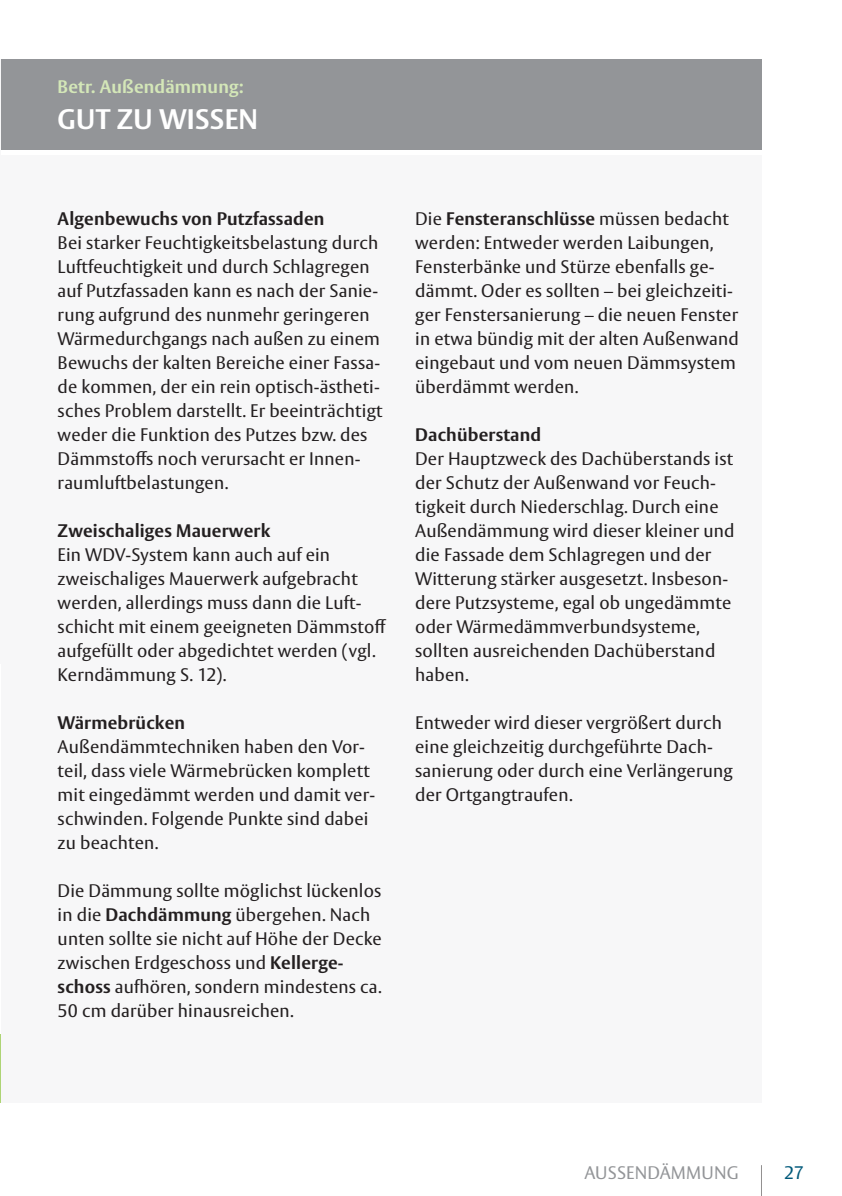
<style>
.page{position:relative;width:842px;height:1196px;background:#fff}
.page>*{position:absolute;margin:0;border:0;box-sizing:border-box;transform-origin:0 0}
.t1{font:700 28px "Vesta Pro";letter-spacing:.01em;color:#fff}
.t2{font:18px/24px "Vesta Pro";letter-spacing:.01em;color:#231f20}
.t3{font:700 18px "Vesta Pro";letter-spacing:.01em;color:#231f20}
.t4{font:700 18px "Vesta Pro";letter-spacing:.01em;color:#d4e7b8}
.t5{font:18px "Vesta Pro";letter-spacing:.01em;color:#939598}
.t6{font:18px "Vesta Pro";color:#00597a}
.s1{font-weight:700}
</style>
<div class="page">
<hr style="left:0;top:59px;width:1px;height:604px;background:#f7f7f8">
<div style="left:1px;top:156px;width:760px;height:946px;background:#f7f7f8"></div>
<hr style="left:0;top:1034px;width:1px;height:68px;background:#aed475">
<div style="left:1px;top:59px;width:760px;height:91px;background:#939598"></div>
<hr style="left:760px;top:1165px;width:1px;height:31px;background:#231f20">
<p class="t4" style="left:58px;top:75px;width:187px">Betr. Außendämmung:</p>
<h1 class="t1" style="left:58px;top:102px;width:202px">GUT ZU WISSEN</h1>
<p class="t3" style="left:58px;top:207px;width:268px">Algenbewuchs von Putzfassaden</p>
<p class="t2" style="left:58px;top:230px;width:326px">Bei starker Feuchtigkeitsbelastung durch Luftfeuchtigkeit und durch Schlagregen auf Putzfassaden kann es nach der Sanie&shy;rung aufgrund des nunmehr geringeren Wärmedurchgangs nach außen zu einem Bewuchs der kalten Bereiche einer Fassa&shy;de kommen, der ein rein optisch-ästheti&shy;sches Problem darstellt. Er beeinträchtigt weder die Funktion des Putzes bzw. des Dämmstoffs noch verursacht er Innen&shy;raumluftbelastungen.</p>
<p class="t3" style="left:58px;top:519px;width:214px">Zweischaliges Mauerwerk</p>
<p class="t2" style="left:58px;top:542px;width:330px">Ein WDV-System kann auch auf ein zweischaliges Mauerwerk aufgebracht werden, allerdings muss dann die Luft&shy;schicht mit einem geeigneten Dämmstoff aufgefüllt oder abgedichtet werden (vgl.<br>Kerndämmung S. 12).</p>
<p class="t3" style="left:58px;top:711px;width:129px">Wärmebrücken</p>
<p class="t2" style="left:58px;top:734px;width:319px">Außendämmtechniken haben den Vor&shy;teil, dass viele Wärmebrücken komplett mit eingedämmt werden und damit ver&shy;schwinden. Folgende Punkte sind dabei zu beachten.</p>
<p class="t2" style="left:58px;top:878px;width:325px">Die Dämmung sollte möglichst lückenlos in die <span class="s1">Dachdämmung</span> übergehen. Nach unten sollte sie nicht auf Höhe der Decke zwischen Erdgeschoss und <span class="s1">Kellerge&shy;schoss</span> aufhören, sondern mindestens ca.<br>50 cm darüber hinausreichen.</p>
<p class="t2" style="left:415px;top:206px;width:325px">Die <span class="s1">Fensteranschlüsse</span> müssen bedacht werden: Entweder werden Laibungen, Fensterbänke und Stürze ebenfalls ge&shy;dämmt. Oder es sollten – bei gleichzeiti&shy;ger Fenstersanierung – die neuen Fenster in etwa bündig mit der alten Außenwand eingebaut und vom neuen Dämmsystem überdämmt werden.</p>
<p class="t3" style="left:415px;top:423px;width:127px">Dachüberstand</p>
<p class="t2" style="left:415px;top:446px;width:320px">Der Hauptzweck des Dachüberstands ist der Schutz der Außenwand vor Feuch&shy;tigkeit durch Niederschlag. Durch eine Außendämmung wird dieser kleiner und die Fassade dem Schlagregen und der Witterung stärker ausgesetzt. Insbeson&shy;dere Putzsysteme, egal ob ungedämmte oder Wärmedämmverbundsysteme, sollten ausreichenden Dachüberstand haben.</p>
<p class="t2" style="left:415px;top:710px;width:319px">Entweder wird dieser vergrößert durch eine gleichzeitig durchgeführte Dach&shy;sanierung oder durch eine Verlängerung der Ortgangtraufen.</p>
<p class="t5" style="left:584px;top:1161px;width:156px">AUSSENDÄMMUNG</p>
<p class="t6" style="left:783px;top:1161px;width:21px">27</p>
</div>
